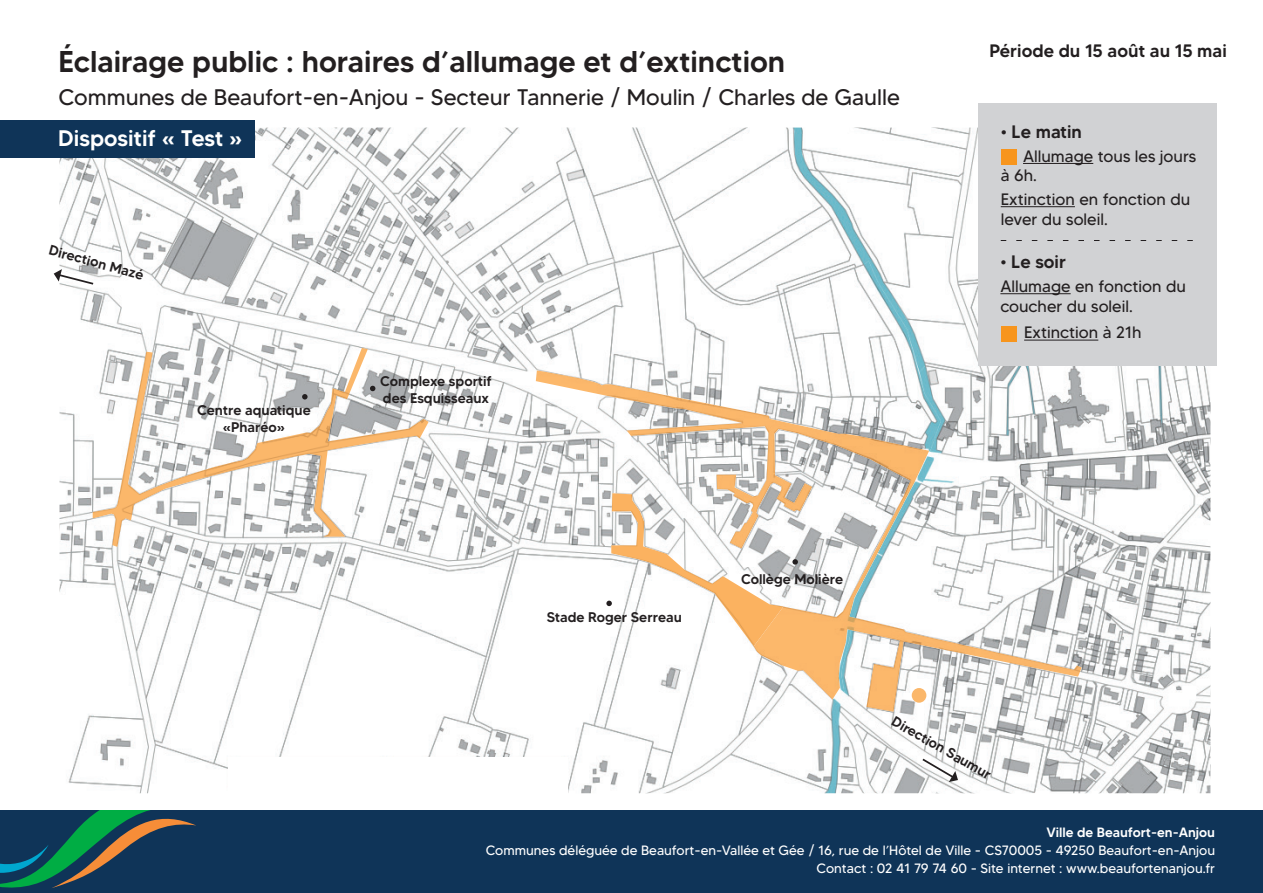
<style>
.page{position:relative;width:1263px;height:893px;background:#fff}
.page>*{position:absolute;margin:0;border:0;box-sizing:border-box;transform-origin:0 0}
.t1{font:500 30px "MADETOMMY";color:#231f20}
.t2{font:22.5px "MADETOMMY";color:#231f20}
.t3{font:500 22.5px "MADETOMMY";color:#fff}
.t4{font:500 18px "MADETOMMY";color:#231f20}
.t5{font:16.5px/19.5px "MADETOMMY";color:#231f20}
.t6{font:500 13.95px/16.8px "MADETOMMY";color:#231f20;text-align:center}
.t7{font:13.5px/18px "MADETOMMY";color:#fff;text-align:right}
.t8{font:500 13.5px "MADETOMMY";color:#fff}
</style>
<div class="page">
<img style="left:60px;top:128px;width:1150px;height:665px">
<div style="left:229px;top:757px;width:339px;height:43px;background:#fff"></div>
<svg style="left:54px;top:269px;width:41px;height:17px"></svg>
<div style="left:0;top:810px;width:1263px;height:83px;background:#0f3458"></div>
<svg style="left:0;top:810px;width:196px;height:78px"></svg>
<img style="left:93px;top:348px;width:336px;height:199px">
<img style="left:536px;top:370px;width:546px;height:342px">
<img style="left:611px;top:493px;width:172px;height:153px">
<img style="left:754px;top:607px;width:29px;height:39px">
<svg style="left:920px;top:757px;width:38px;height:25px"></svg>
<div style="left:0;top:120px;width:255px;height:37px;background:#0f3458"></div>
<div style="left:978px;top:103px;width:239px;height:263px;background:#d1d2d4"></div>
<hr style="left:1023px;top:163px;width:70px;height:1px;background:#231f20">
<hr style="left:1001px;top:206px;width:74px;height:1px;background:#231f20">
<div style="left:1001px;top:149px;width:15px;height:15px;background:#f7951d"></div>
<hr style="left:1024px;top:340px;width:74px;height:1px;background:#231f20">
<div style="left:1001px;top:326px;width:15px;height:15px;background:#f7951d"></div>
<hr style="left:1000px;top:293px;width:71px;height:1px;background:#231f20">
<svg style="left:1001px;top:240px;width:192px;height:1px"></svg>
<svg style="left:302px;top:394px;width:6px;height:5px"></svg>
<svg style="left:370px;top:386px;width:5px;height:5px"></svg>
<h1 class="t1" style="left:58px;top:43px;width:728px">Éclairage public : horaires d’allumage et d’extinction</h1>
<h2 class="t2" style="left:58px;top:83px;width:843px">Communes de Beaufort-en-Anjou - Secteur Tannerie / Moulin / Charles de Gaulle</h2>
<h3 class="t4" style="left:989px;top:40px;width:239px">Période du 15 août au 15 mai</h3>
<h2 class="t3" style="left:58px;top:124px;width:186px">Dispositif « Test »</h2>
<h3 class="t4" style="left:1001px;top:121px;width:83px">• Le matin</h3>
<p class="t5" style="left:1001px;top:146px;width:197px;text-indent:22px">Allumage tous les jours à 6h.</p>
<p class="t5" style="left:1001px;top:189px;width:191px">Extinction en fonction du lever du soleil.</p>
<p class="t6" style="left:52px;top:241px;width:99px;rotate:15deg">Direction Mazé</p>
<p class="t6" style="left:197px;top:402px;width:115px">Centre aquatique «Pharéo»</p>
<h3 class="t4" style="left:1000px;top:251px;width:67px">• Le soir</h3>
<p class="t5" style="left:1000px;top:276px;width:187px">Allumage en fonction du coucher du soleil.</p>
<p class="t6" style="left:380px;top:373px;width:113px;text-align:left">Complexe sportif des Esquisseaux</p>
<p class="t5" style="left:1024px;top:323px;width:119px">Extinction à 21h</p>
<p class="t6" style="left:547px;top:609px;width:137px">Stade Roger Serreau</p>
<p class="t6" style="left:741px;top:570px;width:104px">Collège Molière</p>
<p class="t6" style="left:897px;top:712px;width:114px;rotate:30deg">Direction Saumur</p>
<p class="t8" style="left:1046px;top:824px;width:170px">Ville de Beaufort-en-Anjou</p>
<p class="t7" style="left:486px;top:841px;width:731px">Communes déléguée de Beaufort-en-Vallée et Gée / 16, rue de l’Hôtel de Ville - CS70005 - 49250 Beaufort-en-Anjou<br>Contact : 02 41 79 74 60 - Site internet : www.beaufortenanjou.fr</p>
</div>
